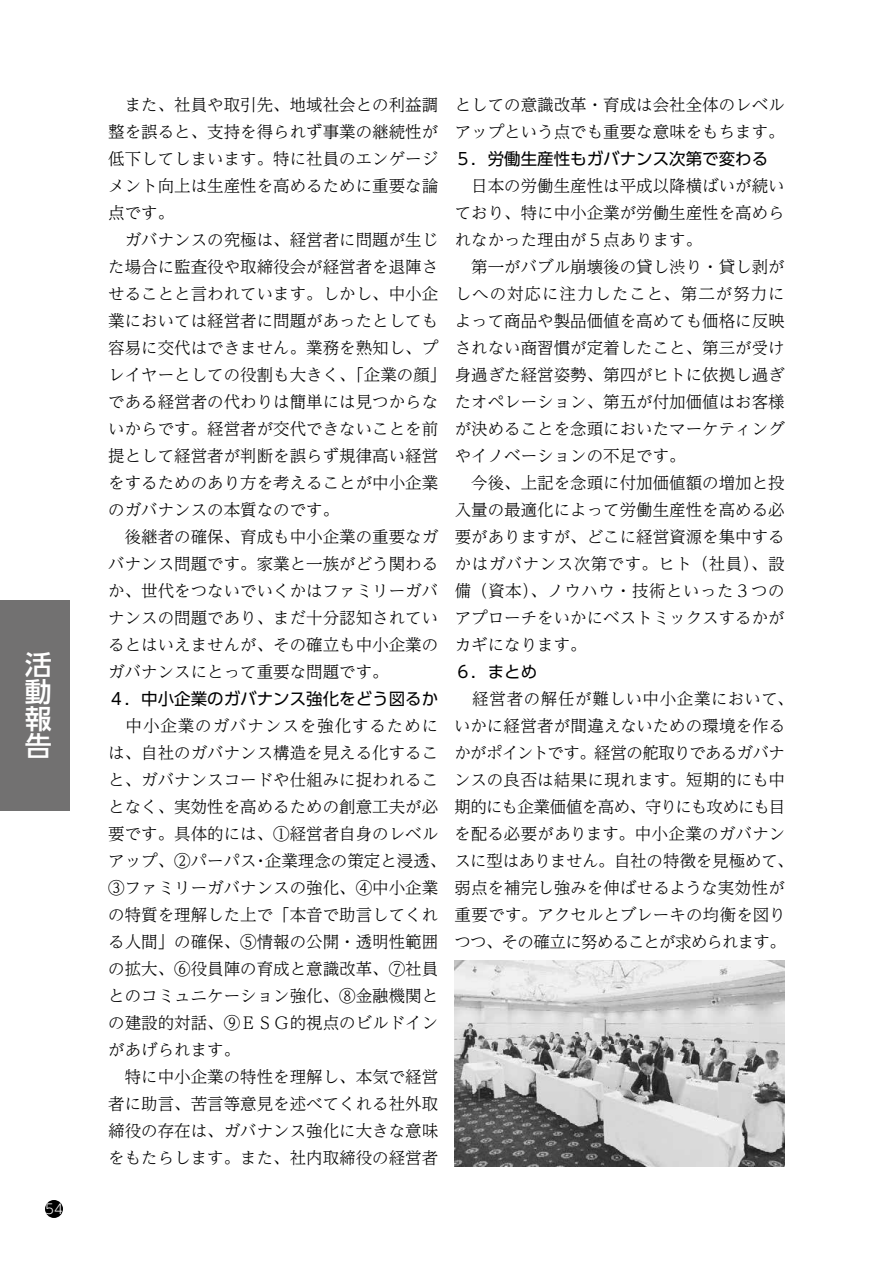
<style>
.page{position:relative;width:893px;height:1263px;background:#fff}
.page>*{position:absolute;margin:0;border:0;box-sizing:border-box;transform-origin:0 0}
.t1{font:500 27px/27px "UD Shin Go Pro";color:#fff;text-align:justify}
.t2{font:300 16.5px/27px "UD Reimin Pro";color:#000}
.t3{font:16.5px "UD Shin Go Pro";color:#000}
.t4{font:300 13.5px "UD Shin Go Pro";color:#fff}
</style>
<div class="page">
<div style="left:45px;top:1200px;width:18px;height:18px;background:#000;border-radius:50%"></div>
<div style="left:0;top:600px;width:69px;height:210px;background:#727171"></div>
<img style="left:455px;top:961px;width:330px;height:205px">
<h1 class="t1" style="left:25px;top:650px;width:28px">活動報告</h1>
<p class="t4" style="left:45px;top:1198px;width:19px">54</p>
<p class="t2" style="left:108px;top:91px;width:340px">　また、社員や取引先、地域社会との利益調整を誤ると、支持を得られず事業の継続性が低下してしまいます。特に社員のエンゲージメント向上は生産性を高めるために重要な論点です。<br>　ガバナンスの究極は、経営者に問題が生じた場合に監査役や取締役会が経営者を退陣させることと言われています。しかし、中小企業においては経営者に問題があったとしても容易に交代はできません。業務を熟知し、プレイヤーとしての役割も大きく、「企業の顔」である経営者の代わりは簡単には見つからないからです。経営者が交代できないことを前提として経営者が判断を誤らず規律高い経営をするためのあり方を考えることが中小企業のガバナンスの本質なのです。<br>　後継者の確保、育成も中小企業の重要なガバナンス問題です。家業と一族がどう関わるか、世代をつないでいくかはファミリーガバナンスの問題であり、まだ十分認知されているとはいえませんが、その確立も中小企業のガバナンスにとって重要な問題です。</p>
<p class="t3" style="left:108px;top:685px;width:331px">４．中小企業のガバナンス強化をどう図るか</p>
<p class="t2" style="left:108px;top:712px;width:340px">　中小企業のガバナンスを強化するためには、自社のガバナンス構造を見える化すること、ガバナンスコードや仕組みに捉われることなく、実効性を高めるための創意工夫が必要です。具体的には、①経営者自身のレベルアップ、②パーパス・企業理念の策定と浸透、<br>③ファミリーガバナンスの強化、④中小企業の特質を理解した上で「本音で助言してくれる人間」の確保、⑤情報の公開・透明性範囲の拡大、⑥役員陣の育成と意識改革、⑦社員とのコミュニケーション強化、⑧金融機関との建設的対話、⑨ＥＳＧ的視点のビルドインがあげられます。<br>　特に中小企業の特性を理解し、本気で経営者に助言、苦言等意見を述べてくれる社外取締役の存在は、ガバナンス強化に大きな意味をもたらします。また、社内取締役の経営者</p>
<p class="t2" style="left:455px;top:91px;width:331px">としての意識改革・育成は会社全体のレベルアップという点でも重要な意味をもちます。</p>
<p class="t3" style="left:455px;top:145px;width:315px">５．労働生産性もガバナンス次第で変わる</p>
<p class="t2" style="left:455px;top:172px;width:332px">　日本の労働生産性は平成以降横ばいが続いており、特に中小企業が労働生産性を高められなかった理由が５点あります。<br>　第一がバブル崩壊後の貸し渋り・貸し剥がしへの対応に注力したこと、第二が努力によって商品や製品価値を高めても価格に反映されない商習慣が定着したこと、第三が受け身過ぎた経営姿勢、第四がヒトに依拠し過ぎたオペレーション、第五が付加価値はお客様が決めることを念頭においたマーケティングやイノベーションの不足です。<br>　今後、上記を念頭に付加価値額の増加と投入量の最適化によって労働生産性を高める必要がありますが、どこに経営資源を集中するかはガバナンス次第です。ヒト（社員）、設備（資本）、ノウハウ・技術といった３つのアプローチをいかにベストミックスするかがカギになります。</p>
<p class="t3" style="left:455px;top:658px;width:84px">６．まとめ</p>
<p class="t2" style="left:454px;top:684px;width:341px">　経営者の解任が難しい中小企業において、いかに経営者が間違えないための環境を作るかがポイントです。経営の舵取りであるガバナンスの良否は結果に現れます。短期的にも中期的にも企業価値を高め、守りにも攻めにも目を配る必要があります。中小企業のガバナンスに型はありません。自社の特徴を見極めて、弱点を補完し強みを伸ばせるような実効性が重要です。アクセルとブレーキの均衡を図りつつ、その確立に努めることが求められます。</p>
</div>
